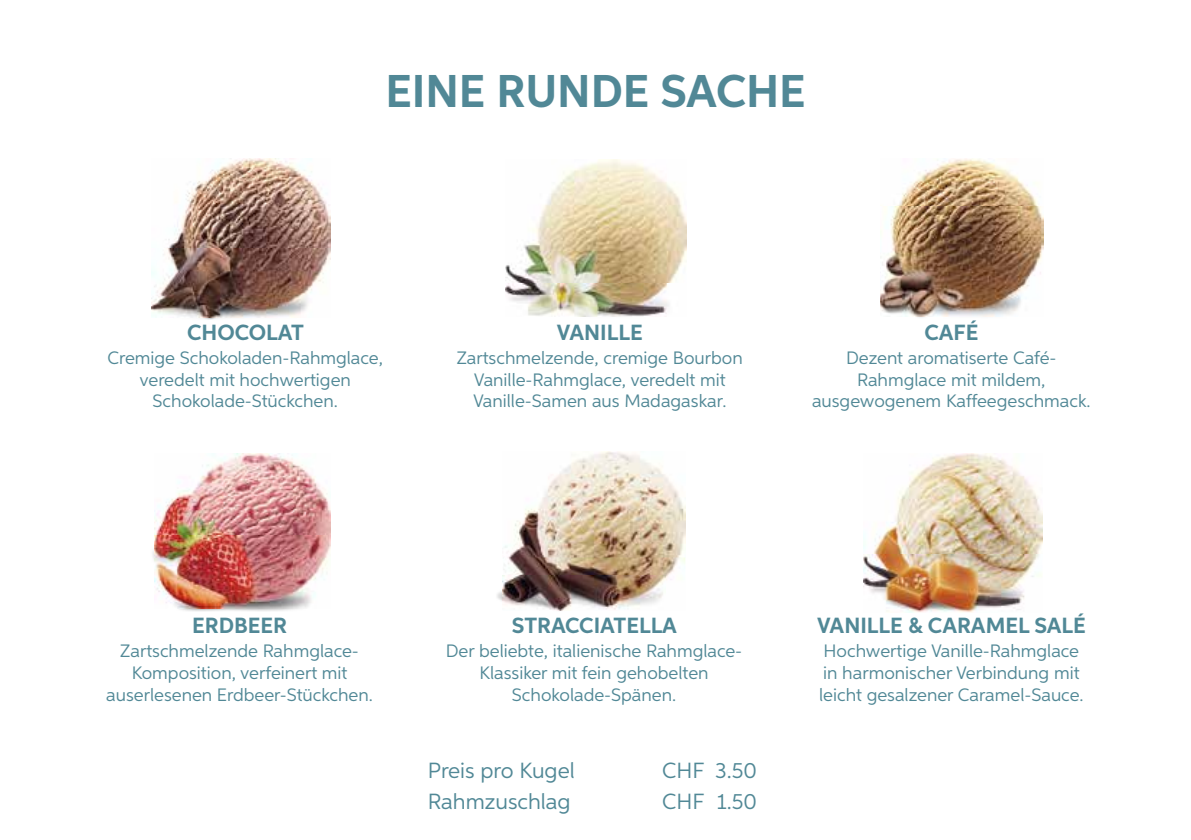
<style>
.page{position:relative;width:1191px;height:840px;background:#fff}
.page>*{position:absolute;margin:0;border:0;box-sizing:border-box;transform-origin:0 0}
.t1{font:700 46px "Aspira";color:#518896}
.t2{font:700 22px "Aspira";color:#518896}
.t3{font:22px "Aspira";color:#518896}
.t4{font:18px/21.6px "Aspira";color:#518896;text-align:center}
</style>
<div class="page">
<img style="left:151px;top:270px;width:144px;height:50px">
<img style="left:152px;top:159px;width:179px;height:158px">
<img style="left:505px;top:159px;width:181px;height:157px">
<img style="left:905px;top:216px;width:139px;height:102px">
<img style="left:880px;top:159px;width:163px;height:157px">
<img style="left:152px;top:551px;width:150px;height:60px">
<img style="left:154px;top:453px;width:177px;height:155px">
<img style="left:497px;top:575px;width:66px;height:36px">
<img style="left:503px;top:451px;width:182px;height:129px">
<img style="left:503px;top:575px;width:162px;height:35px">
<img style="left:864px;top:453px;width:178px;height:159px">
<h1 class="t1" style="left:385px;top:63px;width:422px">EINE RUNDE SACHE</h1>
<p class="t2" style="left:187px;top:319px;width:118px">CHOCOLAT</p>
<p class="t4" style="left:107px;top:346px;width:277px">Cremige Schokoladen-Rahmglace, veredelt mit hochwertigen<br>Schokolade-Stückchen.</p>
<p class="t2" style="left:557px;top:319px;width:87px">VANILLE</p>
<p class="t4" style="left:457px;top:346px;width:287px">Zartschmelzende, cremige Bourbon<br>Vanille-Rahmglace, veredelt mit<br>Vanille-Samen aus Madagaskar.</p>
<p class="t2" style="left:924px;top:319px;width:55px">CAFÉ</p>
<p class="t4" style="left:812px;top:346px;width:280px">Dezent aromatiserte Café-<br>Rahmglace mit mildem, ausgewogenem Kaffeegeschmack.</p>
<p class="t2" style="left:192px;top:612px;width:96px">ERDBEER</p>
<p class="t4" style="left:106px;top:639px;width:268px">Zartschmelzende Rahmglace-<br>Komposition, verfeinert mit auserlesenen Erdbeer-Stückchen.</p>
<p class="t2" style="left:512px;top:612px;width:167px">STRACCIATELLA</p>
<p class="t4" style="left:446px;top:639px;width:298px">Der beliebte, italienische Rahmglace-<br>Klassiker mit fein gehobelten<br>Schokolade-Spänen.</p>
<p class="t3" style="left:428px;top:756px;width:148px">Preis pro Kugel</p>
<p class="t3" style="left:662px;top:756px;width:96px">CHF 3.50</p>
<p class="t3" style="left:428px;top:787px;width:144px">Rahmzuschlag</p>
<p class="t3" style="left:662px;top:787px;width:96px">CHF 1.50</p>
<p class="t2" style="left:817px;top:612px;width:270px">VANILLE &amp; CARAMEL SALÉ</p>
<p class="t4" style="left:819px;top:639px;width:266px;text-align:left">Hochwertige Vanille-Rahmglace in harmonischer Verbindung mit leicht gesalzener Caramel-Sauce.</p>
</div>
